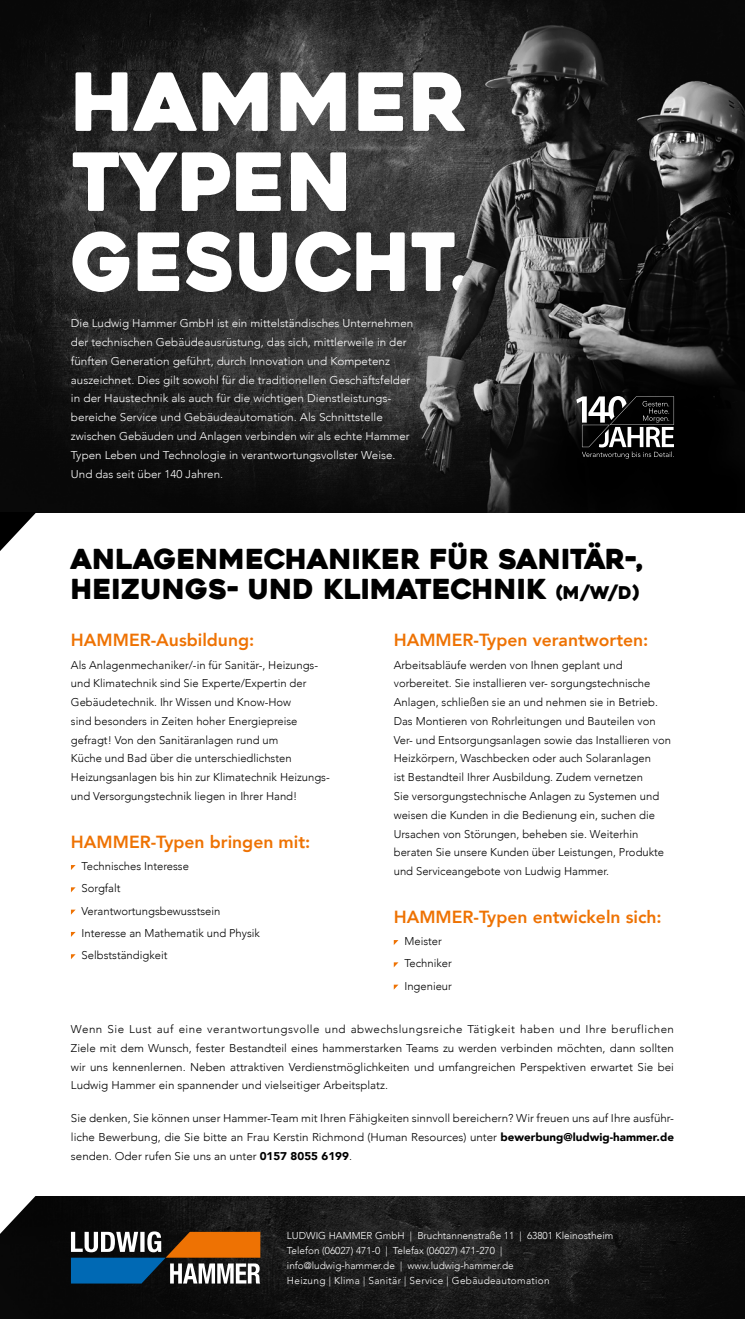
<style>
.page{position:relative;width:745px;height:1319px;background:#fff}
.page>*{position:absolute;margin:0;border:0;box-sizing:border-box;transform-origin:0 0}
.t1{font:80px/80px "Heavitas";color:#fff}
.t2{font:27.5px/30px "Heavitas";color:#000}
.t3{font:800 17.5px "Avenir";color:#ee7203}
.t4{font:300 11.25px/18.8px "Avenir";color:#000}
.t5{font:300 11.25px/18.8px "Avenir";color:#fff}
.t6{font:300 10px/15px "Avenir";color:#fff}
.s1{font-size:17.5px}
.s2{font-weight:900}
</style>
<div class="page">
<img style="left:0;top:1196px;width:744px;height:123px">
<img style="left:0;top:0;width:744px;height:513px">
<svg style="left:576px;top:396px;width:97px;height:63px"></svg>
<svg style="left:70px;top:865px;width:6px;height:5px"></svg>
<svg style="left:70px;top:887px;width:6px;height:5px"></svg>
<svg style="left:70px;top:909px;width:6px;height:5px"></svg>
<svg style="left:70px;top:932px;width:6px;height:5px"></svg>
<svg style="left:70px;top:954px;width:6px;height:5px"></svg>
<svg style="left:393px;top:940px;width:5px;height:5px"></svg>
<svg style="left:393px;top:962px;width:5px;height:5px"></svg>
<svg style="left:393px;top:984px;width:5px;height:5px"></svg>
<svg style="left:71px;top:1231px;width:189px;height:52px"></svg>
<img style="left:400px;top:0;width:133px;height:494px">
<svg style="left:0;top:1196px;width:36px;height:38px"></svg>
<svg style="left:0;top:512px;width:37px;height:39px"></svg>
<h1 class="t1" style="left:71px;top:63px;width:399px">HAMMER<br>TYPEN<br>GESUCHT.</h1>
<p class="t5" style="left:71px;top:314px;width:343px">Die Ludwig Hammer GmbH ist ein mittelständisches Unternehmen der technischen Gebäudeausrüstung, das sich, mittlerweile in der fünften Generation geführt, durch Innovation und Kompetenz auszeichnet. Dies gilt sowohl für die traditionellen Geschäftsfelder in der Haustechnik als auch für die wichtigen Dienstleistungs&shy;bereiche Service und Gebäudeautomation. Als Schnittstelle zwischen Gebäuden und Anlagen verbinden wir als echte Hammer Typen Leben und Technologie in verantwortungsvollster Weise.<br>Und das seit über 140 Jahren.</p>
<h2 class="t2" style="left:71px;top:544px;width:573px">ANLAGENMECHANIKER FÜR SANITÄR-,<br>HEIZUNGS- UND KLIMATECHNIK <span class="s1">(M/W/D)</span></h2>
<h3 class="t3" style="left:71px;top:626px;width:185px">HAMMER-Ausbildung:</h3>
<p class="t4" style="left:71px;top:655px;width:260px">Als Anlagenmechaniker/-in für Sanitär-, Heizungs&shy;und Klimatechnik sind Sie Experte/Expertin der Gebäudetechnik. Ihr Wissen und Know-How<br>sind besonders in Zeiten hoher Energiepreise gefragt! Von den Sanitäranlagen rund um<br>Küche und Bad über die unterschiedlichsten Heizungsanlagen bis hin zur Klimatechnik Heizungs&shy;und Versorgungstechnik liegen in Ihrer Hand!</p>
<h3 class="t3" style="left:71px;top:828px;width:241px">HAMMER-Typen bringen mit:</h3>
<p class="t4" style="left:81px;top:855px;width:180px;line-height:22.2px">Technisches Interesse<br>Sorgfalt<br>Verantwortungsbewusstsein<br>Interesse an Mathematik und Physik<br>Selbstständigkeit</p>
<h3 class="t3" style="left:393px;top:626px;width:256px">HAMMER-Typen verantworten:</h3>
<p class="t4" style="left:393px;top:655px;width:278px">Arbeitsabläufe werden von Ihnen geplant und vorbereitet. Sie installieren ver- sorgungstechnische Anlagen, schließen sie an und nehmen sie in Betrieb.<br>Das Montieren von Rohrleitungen und Bauteilen von Ver- und Entsorgungsanlagen sowie das Installieren von Heizkörpern, Waschbecken oder auch Solaranlagen<br>ist Bestandteil Ihrer Ausbildung. Zudem vernetzen<br>Sie versorgungstechnische Anlagen zu Systemen und weisen die Kunden in die Bedienung ein, suchen die Ursachen von Störungen, beheben sie. Weiterhin beraten Sie unsere Kunden über Leistungen, Produkte und Serviceangebote von Ludwig Hammer.</p>
<h3 class="t3" style="left:393px;top:903px;width:269px">HAMMER-Typen entwickeln sich:</h3>
<p class="t4" style="left:404px;top:930px;width:49px;line-height:22.2px">Meister<br>Techniker<br>Ingenieur</p>
<p class="t4" style="left:71px;top:1020px;width:604px;text-align:justify">Wenn Sie Lust auf eine verantwortungsvolle und abwechslungsreiche Tätigkeit haben und Ihre beruflichen Ziele mit dem Wunsch, fester Bestandteil eines hammerstarken Teams zu werden verbinden möchten, dann sollten wir uns kennenlernen. Neben attraktiven Verdienstmöglichkeiten und umfangreichen Perspektiven erwartet Sie bei Ludwig Hammer ein spannender und vielseitiger Arbeitsplatz.</p>
<p class="t4" style="left:71px;top:1109px;width:604px;text-align:justify">Sie denken, Sie können unser Hammer-Team mit Ihren Fähigkeiten sinnvoll bereichern? Wir freuen uns auf Ihre ausführ&shy;liche Bewerbung, die Sie bitte an Frau Kerstin Richmond (Human Resources) unter <span class="s2">bewerbung@ludwig-hammer.de </span>senden. Oder rufen Sie uns an unter <span class="s2">0157 8055 6199</span>.</p>
<p class="t6" style="left:287px;top:1227px;width:327px">LUDWIG HAMMER GmbH | Bruchtannenstraße 11 | 63801 Kleinostheim Telefon (06027) 471-0 | Telefax (06027) 471-270 |<br>info@ludwig-hammer.de | www.ludwig-hammer.de<br>Heizung | Klima | Sanitär | Service | Gebäudeautomation</p>
</div>
